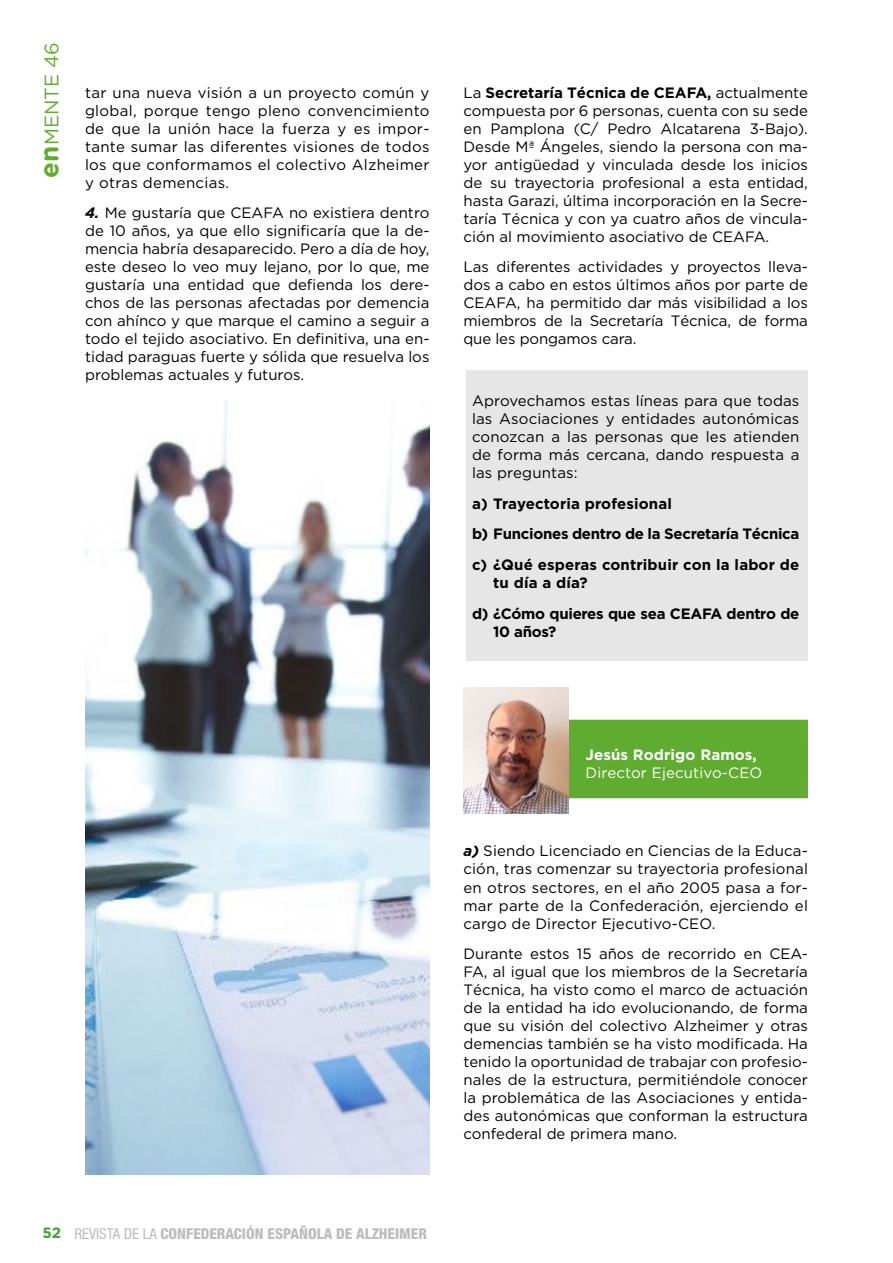
<style>
.page{position:relative;width:893px;height:1263px;background:#fff}
.page>*{position:absolute;margin:0;border:0;box-sizing:border-box;transform-origin:0 0}
.t1{font:19.5px "Gotham";color:#60ac30}
.t2{font:15px/18px "Gotham";color:#000;text-align:justify}
.t3{font:700 15px/30.8px "Gotham";letter-spacing:-.02em;color:#000}
.t4{font:800 condensed 15px "Helvetica Neue LT Std";color:#bcbcbc}
.t5{font:15px "Gotham";letter-spacing:.01em;color:#fff}
.t6{font:700 15px "Gotham";letter-spacing:.01em;color:#fff}
.t7{font:700 15px "Gotham Rounded";color:#3fa535}
.s1{font-family:"Gotham Rounded";font-weight:700;font-size:25.95px}
.s2{font-weight:700;font-style:italic}
.s3{font-weight:700}
.s4{font-weight:400}
</style>
<div class="page">
<div style="left:466px;top:371px;width:342px;height:290px;background:#e6e6e6"></div>
<div style="left:539px;top:744px;width:269px;height:54px;background:#60ac30"></div>
<div style="left:539px;top:720px;width:269px;height:54px;background:#60ac30"></div>
<img style="left:463px;top:687px;width:105px;height:126px">
<img style="left:85px;top:402px;width:344px;height:772px">
<h1 class="t1" style="left:41px;top:178px;width:137px;rotate:-90deg"><span class="s1">en</span>MENTE 46</h1>
<p class="t2" style="left:85px;top:83px;width:346px">tar una nueva visión a un proyecto común y global, porque tengo pleno convencimiento de que la unión hace la fuerza y es impor&shy;tante sumar las diferentes visiones de todos los que conformamos el colectivo Alzheimer y otras demencias.</p>
<p class="t2" style="left:85px;top:204px;width:346px"><span class="s2">4.</span> Me gustaría que CEAFA no existiera dentro de 10 años, ya que ello significaría que la de&shy;mencia habría desaparecido. Pero a día de hoy, este deseo lo veo muy lejano, por lo que, me gustaría una entidad que defienda los dere&shy;chos de las personas afectadas por demencia con ahínco y que marque el camino a seguir a todo el tejido asociativo. En definitiva, una en&shy;tidad paraguas fuerte y sólida que resuelva los problemas actuales y futuros.</p>
<p class="t2" style="left:463px;top:83px;width:346px">La <span class="s3">Secretaría Técnica de CEAFA,</span> actualmente compuesta por 6 personas, cuenta con su sede en Pamplona (C/ Pedro Alcatarena 3-Bajo).<br>Desde Mª Ángeles, siendo la persona con ma&shy;yor antigüedad y vinculada desde los inicios de su trayectoria profesional a esta entidad, hasta Garazi, última incorporación en la Secre&shy;taría Técnica y con ya cuatro años de vincula&shy;ción al movimiento asociativo de CEAFA.</p>
<p class="t2" style="left:463px;top:258px;width:346px">Las diferentes actividades y proyectos lleva&shy;dos a cabo en estos últimos años por parte de CEAFA, ha permitido dar más visibilidad a los miembros de la Secretaría Técnica, de forma que les pongamos cara.</p>
<p class="t2" style="left:472px;top:391px;width:329px">Aprovechamos estas líneas para que todas las Asociaciones y entidades autonómicas conozcan a las personas que les atienden de forma más cercana, dando respuesta a las preguntas:</p>
<p class="t3" style="left:472px;top:488px;width:329px">a) Trayectoria profesional<br>b) Funciones dentro de la Secretaría Técnica c) ¿Qué esperas contribuir con la labor de</p>
<p class="t3" style="left:472px;top:567px;width:329px;text-indent:21px">tu día a día?<br>d) ¿Cómo quieres que sea CEAFA dentro de</p>
<p class="t3" style="left:493px;top:616px;width:65px">10 años?</p>
<p class="t7" style="left:43px;top:1222px;width:20px">52</p>
<p class="t4" style="left:74px;top:1224px;width:354px"><span class="s4">REVISTA DE LA</span> CONFEDERACIÓN ESPAÑOLA DE ALZHEIMER</p>
<p class="t6" style="left:585px;top:746px;width:173px">Jesús Rodrigo Ramos,</p>
<p class="t5" style="left:585px;top:764px;width:178px">Director Ejecutivo-CEO</p>
<p class="t2" style="left:463px;top:842px;width:346px"><span class="s2">a)</span> Siendo Licenciado en Ciencias de la Educa&shy;ción, tras comenzar su trayectoria profesional en otros sectores, en el año 2005 pasa a for&shy;mar parte de la Confederación, ejerciendo el cargo de Director Ejecutivo-CEO.</p>
<p class="t2" style="left:463px;top:945px;width:346px">Durante estos 15 años de recorrido en CEA-FA, al igual que los miembros de la Secretaría Técnica, ha visto como el marco de actuación de la entidad ha ido evolucionando, de forma que su visión del colectivo Alzheimer y otras demencias también se ha visto modificada. Ha tenido la oportunidad de trabajar con profesio&shy;nales de la estructura, permitiéndole conocer la problemática de las Asociaciones y entida&shy;des autonómicas que conforman la estructura confederal de primera mano.</p>
</div>
